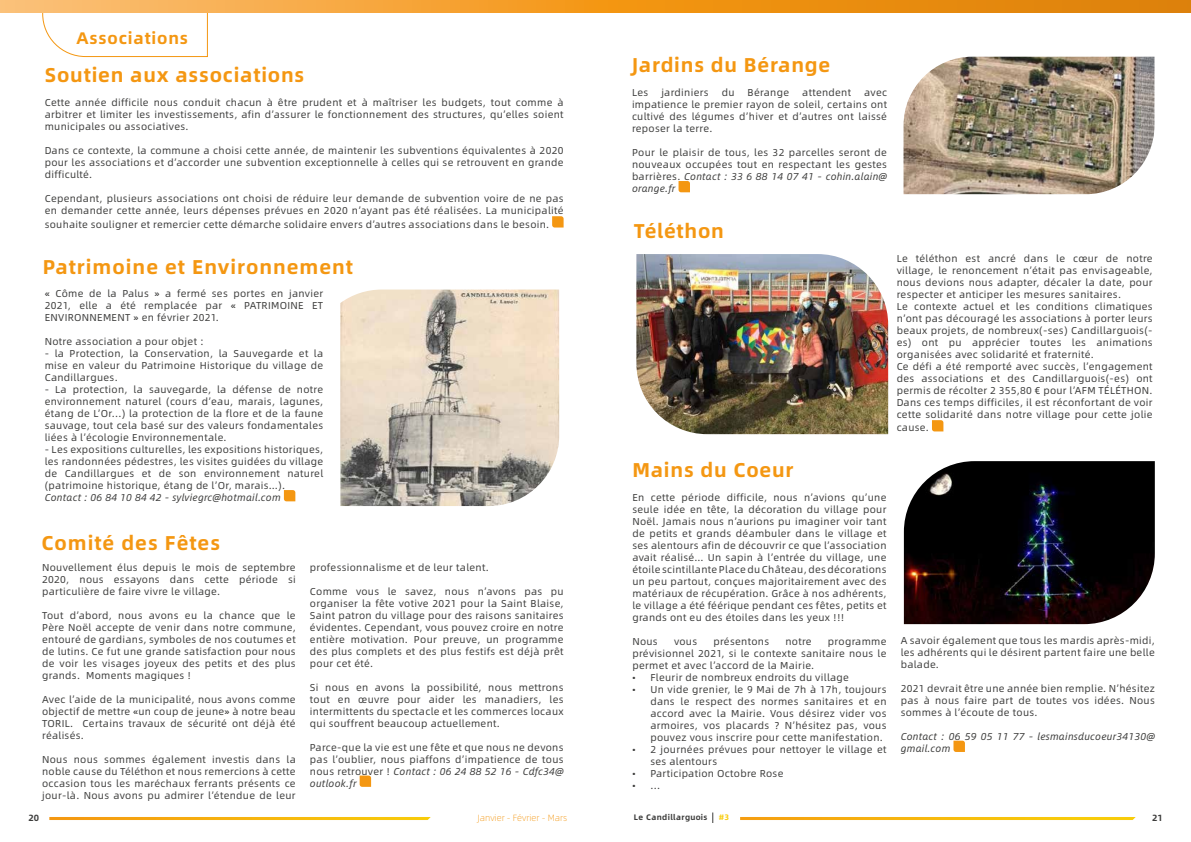
<style>
.page{position:relative;width:1191px;height:842px;background:#fff}
.page>*{position:absolute;margin:0;border:0;box-sizing:border-box;transform-origin:0 0}
.t1{font:700 20px "Alibaba Sans";letter-spacing:.04em;color:#f49712}
.t2{font:700 16.7px "Alibaba Sans";letter-spacing:.05em;color:#f49712}
.t3{font:10px/12px "Alibaba Sans";letter-spacing:.03em;color:#3d3d3c;text-align:justify}
.t4{font:italic 10px/12px "Alibaba Sans";letter-spacing:.03em;color:#3c3c3b}
.t5{font:italic 10px "Alibaba Sans";letter-spacing:.03em;color:#3d3d3c}
.t6{font:300 9px "Alibaba Sans";color:#f49712}
.t7{font:700 9px "Alibaba Sans";color:#3c3c3b}
.t8{font:700 8px "Alibaba Sans";letter-spacing:.05em;color:#3c3c3b}
.t9{font:700 8px "Alibaba Sans";color:#f8cc0a}
.s1{font-style:italic}
</style>
<div class="page">
<svg style="left:678px;top:181px;width:12px;height:11px"></svg>
<img style="left:903px;top:57px;width:251px;height:137px">
<svg style="left:360px;top:775px;width:11px;height:12px"></svg>
<svg style="left:953px;top:741px;width:12px;height:11px"></svg>
<img style="left:904px;top:461px;width:250px;height:163px">
<svg style="left:552px;top:216px;width:11px;height:12px"></svg>
<img style="left:340px;top:289px;width:219px;height:217px">
<svg style="left:284px;top:490px;width:11px;height:11px"></svg>
<svg style="left:932px;top:420px;width:11px;height:11px"></svg>
<img style="left:636px;top:254px;width:252px;height:180px">
<svg style="left:740px;top:817px;width:395px;height:3px"></svg>
<svg style="left:42px;top:12px;width:166px;height:45px"></svg>
<svg style="left:0;top:0;width:1191px;height:12px;background:#ef9c2c"></svg>
<svg style="left:49px;top:817px;width:382px;height:3px"></svg>
<h2 class="t2" style="left:76px;top:25px;width:113px">Associations</h2>
<h1 class="t1" style="left:45px;top:59px;width:261px">Soutien aux associations</h1>
<p class="t3" style="left:45px;top:96px;width:520px">Cette année difficile nous conduit chacun à être prudent et à maîtriser les budgets, tout comme à arbitrer et limiter les investissements, afin d’assurer le fonctionnement des structures, qu’elles soient municipales ou associatives.</p>
<p class="t3" style="left:45px;top:144px;width:520px">Dans ce contexte, la commune a choisi cette année, de maintenir les subventions équivalentes à 2020 pour les associations et d’accorder une subvention exceptionnelle à celles qui se retrouvent en grande difficulté.</p>
<p class="t3" style="left:45px;top:192px;width:520px">Cependant, plusieurs associations ont choisi de réduire leur demande de subvention voire de ne pas en demander cette année, leurs dépenses prévues en 2020 n’ayant pas été réalisées. La municipalité</p>
<p class="t3" style="left:45px;top:217px;width:506px">souhaite souligner et remercier cette démarche solidaire envers d’autres associations dans le besoin.</p>
<h1 class="t1" style="left:43px;top:251px;width:312px">Patrimoine et Environnement</h1>
<p class="t3" style="left:45px;top:287px;width:280px">« Côme de la Palus » a fermé ses portes en janvier 2021, elle a été remplacée par « PATRIMOINE ET ENVIRONNEMENT » en février 2021.</p>
<p class="t3" style="left:45px;top:335px;width:161px">Notre association a pour objet :</p>
<p class="t3" style="left:45px;top:347px;width:280px">- la Protection, la Conservation, la Sauvegarde et la mise en valeur du Patrimoine Historique du village de Candillargues.</p>
<p class="t3" style="left:45px;top:383px;width:280px">- La protection, la sauvegarde, la défense de notre environnement naturel (cours d’eau, marais, lagunes, étang de L’Or...) la protection de la flore et de la faune sauvage, tout cela basé sur des valeurs fondamentales liées à l’écologie Environnementale.</p>
<p class="t3" style="left:45px;top:443px;width:280px">- Les expositions culturelles, les expositions historiques, les randonnées pédestres, les visites guidées du village de Candillargues et de son environnement naturel (patrimoine historique, étang de l’Or, marais…).</p>
<p class="t5" style="left:45px;top:490px;width:237px">Contact : 06 84 10 84 42 - sylviegrc@hotmail.com</p>
<h1 class="t1" style="left:41px;top:527px;width:180px">Comité des Fêtes</h1>
<p class="t3" style="left:42px;top:561px;width:255px">Nouvellement élus depuis le mois de septembre 2020, nous essayons dans cette période si particulière de faire vivre le village.</p>
<p class="t3" style="left:42px;top:609px;width:255px">Tout d’abord, nous avons eu la chance que le Père Noël accepte de venir dans notre commune, entouré de gardians, symboles de nos coutumes et de lutins. Ce fut une grande satisfaction pour nous de voir les visages joyeux des petits et des plus grands. Moments magiques !</p>
<p class="t3" style="left:42px;top:693px;width:255px">Avec l’aide de la municipalité, nous avons comme objectif de mettre «un coup de jeune» à notre beau TORIL. Certains travaux de sécurité ont déjà été réalisés.</p>
<p class="t3" style="left:42px;top:753px;width:255px">Nous nous sommes également investis dans la noble cause du Téléthon et nous remercions à cette occasion tous les maréchaux ferrants présents ce jour-là. Nous avons pu admirer l’étendue de leur</p>
<p class="t3" style="left:310px;top:561px;width:180px">professionnalisme et de leur talent.</p>
<p class="t3" style="left:310px;top:585px;width:255px">Comme vous le savez, nous n’avons pas pu organiser la fête votive 2021 pour la Saint Blaise, Saint patron du village pour des raisons sanitaires évidentes. Cependant, vous pouvez croire en notre entière motivation. Pour preuve, un programme des plus complets et des plus festifs est déjà prêt pour cet été.</p>
<p class="t3" style="left:310px;top:681px;width:255px">Si nous en avons la possibilité, nous mettrons tout en œuvre pour aider les manadiers, les intermittents du spectacle et les commerces locaux qui souffrent beaucoup actuellement.</p>
<p class="t3" style="left:310px;top:741px;width:255px">Parce-que la vie est une fête et que nous ne devons pas l’oublier, nous piaffons d’impatience de tous nous retrouver ! <span class="s1">Contact : 06 24 88 52 16 - Cdfc34@ outlook.fr</span></p>
<h1 class="t1" style="left:632px;top:49px;width:200px">Jardins du Bérange</h1>
<p class="t3" style="left:632px;top:86px;width:18px">Les</p>
<p class="t3" style="left:661px;top:86px;width:49px">jardiniers</p>
<p class="t3" style="left:722px;top:86px;width:14px">du</p>
<p class="t3" style="left:747px;top:86px;width:43px">Bérange</p>
<p class="t3" style="left:802px;top:86px;width:50px">attendent</p>
<p class="t3" style="left:632px;top:86px;width:257px;text-indent:232px">avec impatience le premier rayon de soleil, certains ont cultivé des légumes d’hiver et d’autres ont laissé reposer la terre.</p>
<p class="t3" style="left:632px;top:146px;width:256px">Pour le plaisir de tous, les 32 parcelles seront de nouveaux occupées tout en respectant les gestes barrières. <span class="s1">Contact : 33 6 88 14 07 41 - cohin.alain@ orange.fr</span></p>
<h1 class="t1" style="left:634px;top:215px;width:92px">Téléthon</h1>
<p class="t3" style="left:896px;top:252px;width:257px;text-align:left">Le téléthon est ancré dans le cœur de notre village, le renoncement n’était pas envisageable, nous devions nous adapter, décaler la date, pour respecter et anticiper les mesures sanitaires.<br>Le contexte actuel et les conditions climatiques n’ont pas découragé les associations à porter leurs beaux projets, de nombreux(-ses) Candillarguois(- es) ont pu apprécier toutes les animations organisées avec solidarité et fraternité.<br>Ce défi a été remporté avec succès, l’engagement des associations et des Candillarguois(-es) ont permis de récolter 2 355,80 € pour l’AFM TÉLÉTHON.<br>Dans ces temps difficiles, il est réconfortant de voir cette solidarité dans notre village pour cette jolie</p>
<p class="t3" style="left:896px;top:421px;width:34px">cause.</p>
<h1 class="t1" style="left:632px;top:454px;width:163px">Mains du Coeur</h1>
<p class="t3" style="left:632px;top:491px;width:256px">En cette période difficile, nous n’avions qu’une seule idée en tête, la décoration du village pour Noël. Jamais nous n’aurions pu imaginer voir tant de petits et grands déambuler dans le village et ses alentours afin de découvrir ce que l’association avait réalisé… Un sapin à l’entrée du village, une étoile scintillante Place du Château, des décorations un peu partout, conçues majoritairement avec des matériaux de récupération. Grâce à nos adhérents, le village a été féérique pendant ces fêtes, petits et grands ont eu des étoiles dans les yeux !!!</p>
<p class="t3" style="left:632px;top:635px;width:27px">Nous</p>
<p class="t3" style="left:674px;top:635px;width:25px">vous</p>
<p class="t3" style="left:713px;top:635px;width:57px">présentons</p>
<p class="t3" style="left:785px;top:635px;width:28px">notre</p>
<p class="t3" style="left:632px;top:635px;width:256px;text-indent:196px">programme prévisionnel 2021, si le contexte sanitaire nous le permet et avec l’accord de la Mairie.</p>
<p class="t3" style="left:632px;top:671px;width:218px">• Fleurir de nombreux endroits du village</p>
<p class="t3" style="left:650px;top:683px;width:238px;text-indent:-18px">• Un vide grenier, le 9 Mai de 7h à 17h, toujours dans le respect des normes sanitaires et en accord avec la Mairie. Vous désirez vider vos armoires, vos placards ? N’hésitez pas, vous pouvez vous inscrire pour cette manifestation.</p>
<p class="t3" style="left:650px;top:743px;width:238px;text-indent:-18px">• 2 journées prévues pour nettoyer le village et ses alentours</p>
<p class="t3" style="left:632px;top:767px;width:153px">• Participation Octobre Rose</p>
<p class="t3" style="left:632px;top:779px;width:29px">• ...</p>
<p class="t3" style="left:900px;top:634px;width:256px">A savoir également que tous les mardis après-midi, les adhérents qui le désirent partent faire une belle balade.</p>
<p class="t3" style="left:900px;top:682px;width:256px">2021 devrait être une année bien remplie. N’hésitez pas à nous faire part de toutes vos idées. Nous sommes à l’écoute de tous.</p>
<p class="t4" style="left:900px;top:730px;width:256px">Contact : 06 59 05 11 77 - lesmainsducoeur34130@ gmail.com</p>
<p class="t7" style="left:28px;top:810px;width:12px">20</p>
<p class="t6" style="left:478px;top:811px;width:91px">Janvier - Février - Mars</p>
<p class="t8" style="left:634px;top:811px;width:75px">Le Candillarguois</p>
<p class="t9" style="left:719px;top:811px;width:11px">#3</p>
<p class="t7" style="left:1152px;top:810px;width:12px">21</p>
</div>
